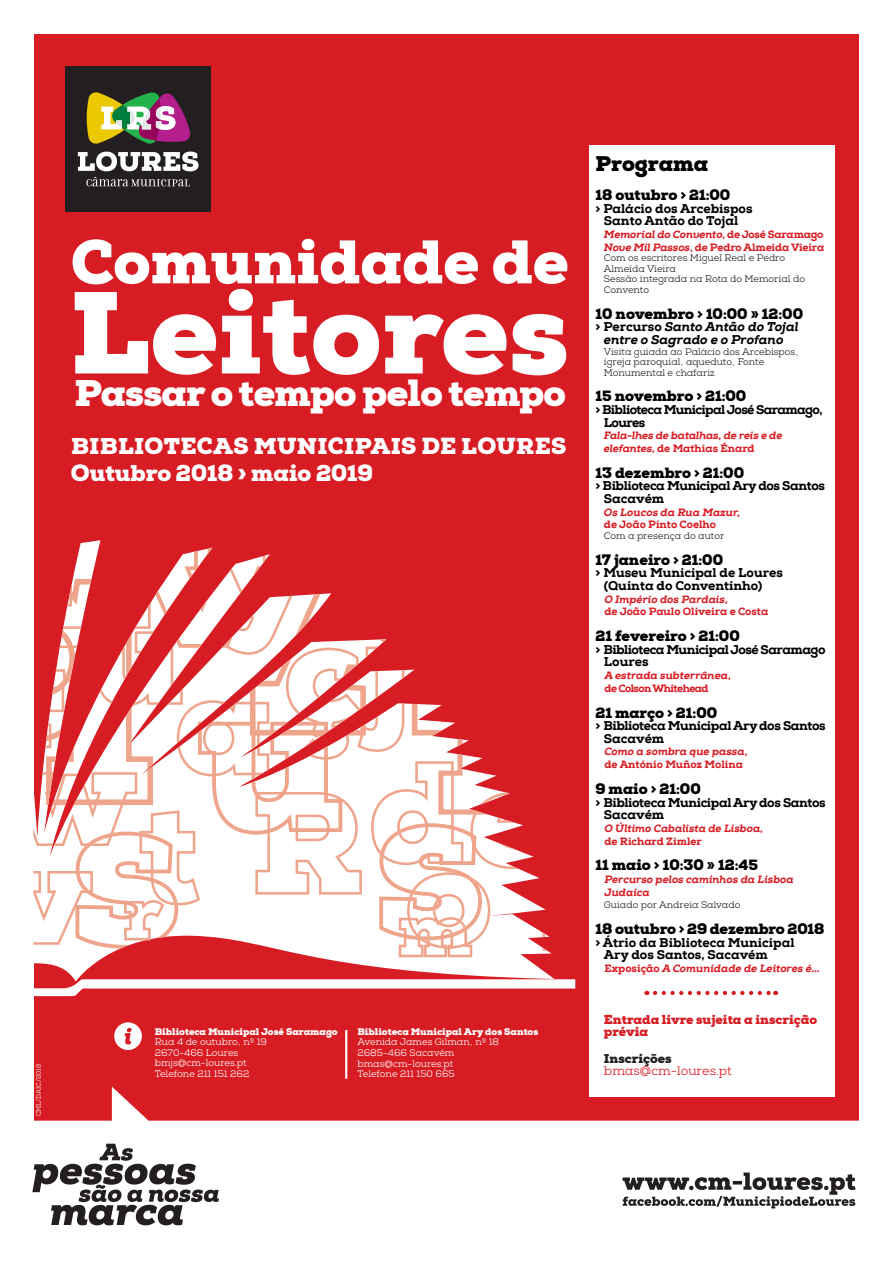
<style>
.page{position:relative;width:893px;height:1263px;background:#fff}
.page>*{position:absolute;margin:0;border:0;box-sizing:border-box;transform-origin:0 0}
.t1{font:900 116.4px "Nexa Slab";color:#fff}
.t2{font:900 61.35px "Nexa Slab";color:#fff}
.t3{font:900 36.9px "Nexa Slab";letter-spacing:-.02em;color:#fff}
.t4{font:900 22.65px "Nexa Slab";letter-spacing:.01em;color:#fff}
.t5{font:900 21.15px "Nexa Slab";color:#000}
.t6{font:900 14.7px "Nexa Slab";color:#000}
.t7{font:800 12.6px "Nexa Slab";color:#000}
.t8{font:800 12.6px "Nexa Slab";letter-spacing:-.03em;color:#000}
.t9{font:italic 800 12.6px "Nexa Slab";color:#000}
.t10{font:900 12.6px/12.6px "Nexa Slab";color:#d81c23}
.t11{font:800 12.6px "Nexa Slab";letter-spacing:-.05em;color:#000}
.t12{font:12.6px "Nexa Slab";color:#d81c23}
.t13{font:900 12.6px "Nexa Slab";color:#231f20}
.t14{font:italic 800 10.5px/12.6px "Nexa Slab";color:#d81c23}
.t15{font:800 10.5px "Nexa Slab";color:#d81c23}
.t16{font:800 10.5px "Nexa Slab";letter-spacing:-.05em;color:#d81c23}
.t17{font:9.45px/10.5px "Nexa Slab";color:#231f20}
.t18{font:9.45px "Nexa Slab";color:#fff}
.t19{font:900 9.45px "Nexa Slab";color:#fff}
.t20{font:6.3px "Nexa Slab";color:#fff}
.s1{font-style:normal}
.s2{font-style:italic}
</style>
<div class="page">
<div style="left:34px;top:34px;width:825px;height:1087px;background:#d81c23"></div>
<div style="left:590px;top:145px;width:245px;height:951px;background:#fff"></div>
<svg style="left:34px;top:958px;width:541px;height:38px"></svg>
<svg style="left:33px;top:540px;width:519px;height:418px"></svg>
<div style="left:114px;top:1022px;width:28px;height:28px;background:#fff;border-radius:50%"></div>
<svg style="left:124px;top:1028px;width:8px;height:16px"></svg>
<div style="left:66px;top:67px;width:145px;height:145px;background:#231f20"></div>
<svg style="left:78px;top:152px;width:121px;height:19px"></svg>
<svg style="left:86px;top:177px;width:104px;height:9px"></svg>
<svg style="left:86px;top:92px;width:105px;height:52px"></svg>
<svg style="left:32px;top:1144px;width:187px;height:81px"></svg>
<svg style="left:34px;top:1084px;width:825px;height:37px"></svg>
<svg style="left:622px;top:1172px;width:234px;height:36px"></svg>
<svg style="left:655px;top:991px;width:121px;height:4px"></svg>
<hr style="left:345px;top:1030px;width:2px;height:49px;background:#fff">
<p class="t20" style="left:35px;top:1116px;width:54px;rotate:-90deg">CML/DAIC/2018</p>
<p class="t2" style="left:71px;top:223px;width:499px">Comunidade de</p>
<p class="t1" style="left:69px;top:259px;width:501px">Leitores</p>
<p class="t3" style="left:75px;top:370px;width:493px">Passar o tempo pelo tempo</p>
<p class="t4" style="left:71px;top:431px;width:497px">BIBLIOTECAS MUNICIPAIS DE LOURES</p>
<p class="t4" style="left:71px;top:459px;width:304px">Outubro 2018 › maio 2019</p>
<p class="t19" style="left:155px;top:1025px;width:184px">Biblioteca Municipal José Saramago</p>
<p class="t18" style="left:155px;top:1036px;width:114px">Rua 4 de outubro, nº 19</p>
<p class="t18" style="left:155px;top:1047px;width:85px">2670-466 Loures</p>
<p class="t18" style="left:155px;top:1057px;width:94px">bmjs@cm-loures.pt</p>
<p class="t18" style="left:155px;top:1068px;width:96px">Telefone 211 151 262</p>
<p class="t19" style="left:357px;top:1026px;width:182px">Biblioteca Municipal Ary dos Santos</p>
<p class="t18" style="left:357px;top:1036px;width:143px">Avenida James Gilman, nº 18</p>
<p class="t18" style="left:357px;top:1047px;width:98px">2685-466 Sacavém</p>
<p class="t18" style="left:357px;top:1058px;width:98px">bmas@cm-loures.pt</p>
<p class="t18" style="left:357px;top:1068px;width:99px">Telefone 211 150 665</p>
<p class="t5" style="left:595px;top:150px;width:114px">Programa</p>
<p class="t6" style="left:595px;top:186px;width:136px">18 outubro &gt; 21:00</p>
<p class="t7" style="left:595px;top:200px;width:159px">&gt; Palácio dos Arcebispos</p>
<p class="t7" style="left:604px;top:213px;width:136px">Santo Antão do Tojal</p>
<p class="t14" style="left:604px;top:228px;width:221px">Memorial do Convento<span class="s1">, de José Saramago</span></p>
<p class="t15" style="left:604px;top:240px;width:222px"><span class="s2">Nove Mil Passos</span>, de Pedro Almeida Vieira</p>
<p class="t17" style="left:604px;top:253px;width:183px">Com os escritores Miguel Real e Pedro<br>Almeida Vieira</p>
<p class="t17" style="left:604px;top:274px;width:203px">Sessão integrada na Rota do Memorial do<br>Convento</p>
<p class="t6" style="left:595px;top:304px;width:209px">10 novembro &gt; 10:00 » 12:00</p>
<p class="t9" style="left:595px;top:319px;width:205px"><span class="s1">&gt; Percurso</span> Santo Antão do Tojal</p>
<p class="t9" style="left:604px;top:332px;width:181px">entre o Sagrado e o Profano</p>
<p class="t17" style="left:604px;top:346px;width:196px">Visita guiada ao Palácio dos Arcebispos, igreja paroquial, aqueduto, Fonte<br>Monumental e chafariz</p>
<p class="t6" style="left:595px;top:387px;width:152px">15 novembro &gt; 21:00</p>
<p class="t11" style="left:595px;top:402px;width:229px">&gt; Biblioteca Municipal José Saramago,</p>
<p class="t8" style="left:604px;top:414px;width:43px">Loures</p>
<p class="t14" style="left:604px;top:429px;width:180px">Fala-lhes de batalhas, de reis e de</p>
<p class="t15" style="left:604px;top:442px;width:152px"><span class="s2">elefantes</span>, de Mathias Énard</p>
<p class="t6" style="left:595px;top:463px;width:150px">13 dezembro &gt; 21:00</p>
<p class="t8" style="left:595px;top:478px;width:231px">&gt; Biblioteca Municipal Ary dos Santos</p>
<p class="t7" style="left:604px;top:491px;width:62px">Sacavém</p>
<p class="t14" style="left:604px;top:506px;width:138px">Os Loucos da Rua Mazur,</p>
<p class="t15" style="left:604px;top:518px;width:114px">de João Pinto Coelho</p>
<p class="t17" style="left:604px;top:531px;width:122px">Com a presença do autor</p>
<p class="t6" style="left:595px;top:550px;width:129px">17 janeiro &gt; 21:00</p>
<p class="t7" style="left:595px;top:565px;width:189px">&gt; Museu Municipal de Loures</p>
<p class="t7" style="left:604px;top:578px;width:160px">(Quinta do Conventinho)</p>
<p class="t14" style="left:604px;top:593px;width:125px">O Império dos Pardais<span class="s1">,</span></p>
<p class="t15" style="left:604px;top:605px;width:165px">de João Paulo Oliveira e Costa</p>
<p class="t6" style="left:595px;top:627px;width:146px">21 fevereiro &gt; 21:00</p>
<p class="t8" style="left:595px;top:641px;width:231px">&gt; Biblioteca Municipal José Saramago</p>
<p class="t8" style="left:604px;top:654px;width:46px">Loures</p>
<p class="t14" style="left:604px;top:669px;width:128px">A estrada subterrânea<span class="s1">,</span></p>
<p class="t16" style="left:604px;top:681px;width:106px">de Colson Whitehead</p>
<p class="t6" style="left:595px;top:703px;width:123px">21 março &gt; 21:00</p>
<p class="t8" style="left:595px;top:718px;width:232px">&gt; Biblioteca Municipal Ary dos Santos</p>
<p class="t7" style="left:604px;top:730px;width:62px">Sacavém</p>
<p class="t14" style="left:604px;top:746px;width:144px">Como a sombra que passa<span class="s1">,</span></p>
<p class="t15" style="left:604px;top:758px;width:140px">de António Muñoz Molina</p>
<p class="t6" style="left:595px;top:779px;width:107px">9 maio &gt; 21:00</p>
<p class="t8" style="left:595px;top:794px;width:232px">&gt; Biblioteca Municipal Ary dos Santos</p>
<p class="t7" style="left:604px;top:807px;width:62px">Sacavém</p>
<p class="t14" style="left:604px;top:822px;width:160px">O Último Cabalista de Lisboa<span class="s1">,</span></p>
<p class="t15" style="left:604px;top:834px;width:99px">de Richard Zimler</p>
<p class="t6" style="left:595px;top:856px;width:164px">11 maio &gt; 10:30 » 12:45</p>
<p class="t14" style="left:604px;top:873px;width:191px">Percurso pelos caminhos da Lisboa<br>Judaica</p>
<p class="t17" style="left:604px;top:900px;width:138px">Guiado por Andreia Salvado</p>
<p class="t6" style="left:595px;top:919px;width:230px">18 outubro &gt; 29 dezembro 2018</p>
<p class="t7" style="left:595px;top:934px;width:201px">&gt; Átrio da Biblioteca Municipal</p>
<p class="t7" style="left:604px;top:947px;width:165px">Ary dos Santos, Sacavém</p>
<p class="t14" style="left:604px;top:962px;width:217px"><span class="s1">Exposição</span> A Comunidade de Leitores é...</p>
<p class="t10" style="left:604px;top:1013px;width:215px">Entrada livre sujeita a inscrição prévia</p>
<p class="t13" style="left:604px;top:1050px;width:69px">Inscrições</p>
<p class="t12" style="left:604px;top:1063px;width:130px">bmas@cm-loures.pt</p>
</div>
